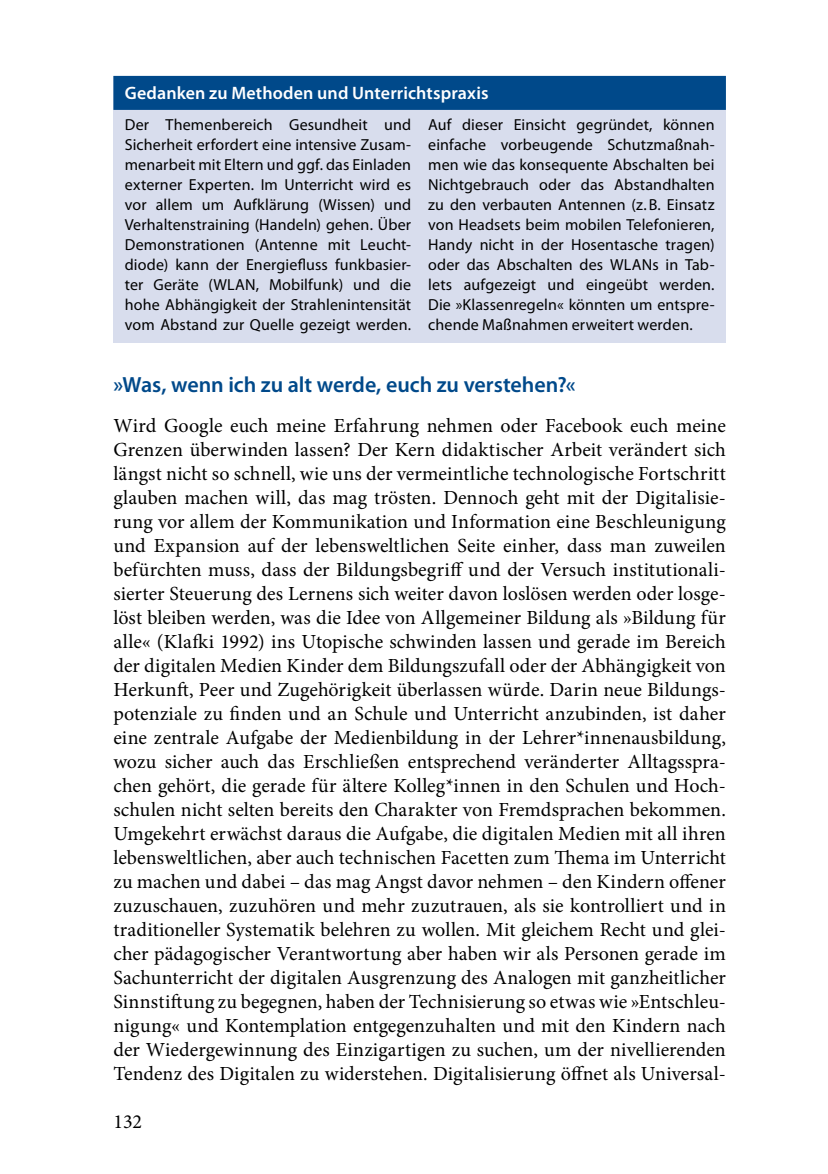
<style>
.page{position:relative;width:828px;height:1174px;background:#fff}
.page>*{position:absolute;margin:0;border:0;box-sizing:border-box;transform-origin:0 0}
.t1{font:600 22px "Myriad Pro";letter-spacing:-.005em;color:#00498a}
.t2{font:20px/24px "Minion Pro";color:#000;text-align:justify}
.t3{font:600 18px "Myriad Pro";letter-spacing:.005em;color:#fff}
.t4{font:16px/20px "Myriad Pro";letter-spacing:.01em;color:#000;text-align:justify}
</style>
<div class="page">
<div style="left:113px;top:77px;width:613px;height:266px;background:#d8dded"></div>
<div style="left:113px;top:76px;width:613px;height:34px;background:#00498a"></div>
<p class="t3" style="left:125px;top:82px;width:365px">Gedanken zu Methoden und Unterrichtspraxis</p>
<p class="t4" style="left:125px;top:114px;width:288px">Der Themenbereich Gesundheit und Sicherheit erfordert eine intensive Zusam&shy;menarbeit mit Eltern und ggf. das Einladen externer Experten. Im Unterricht wird es vor allem um Aufklärung (Wissen) und Verhaltenstraining (Handeln) gehen. Über Demonstrationen (Antenne mit Leucht&shy;diode) kann der Energiefluss funkbasier&shy;ter Geräte (WLAN, Mobilfunk) und die hohe Abhängigkeit der Strahlenintensität vom Abstand zur Quelle gezeigt werden.</p>
<p class="t4" style="left:428px;top:114px;width:288px">Auf dieser Einsicht gegründet, können einfache vorbeugende Schutzmaßnah&shy;men wie das konsequente Abschalten bei Nichtgebrauch oder das Abstandhalten zu den verbauten Antennen (z.B. Einsatz von Headsets beim mobilen Telefonieren, Handy nicht in der Hosentasche tragen) oder das Abschalten des WLANs in Tab&shy;lets aufgezeigt und eingeübt werden.<br>Die »Klassenregeln« könnten um entspre&shy;chende Maßnahmen erweitert werden.</p>
<p class="t1" style="left:113px;top:370px;width:464px">»Was, wenn ich zu alt werde, euch zu verstehen?«</p>
<p class="t2" style="left:113px;top:414px;width:614px">Wird Google euch meine Erfahrung nehmen oder Facebook euch meine Grenzen überwinden lassen? Der Kern didaktischer Arbeit verändert sich längst nicht so schnell, wie uns der vermeintliche technologische Fortschritt glauben machen will, das mag trösten. Dennoch geht mit der Digitalisie&shy;rung vor allem der Kommunikation und Information eine Beschleunigung und Expansion auf der lebensweltlichen Seite einher, dass man zuweilen befürchten muss, dass der Bildungsbegriff und der Versuch institutionali&shy;sierter Steuerung des Lernens sich weiter davon loslösen werden oder losge&shy;löst bleiben werden, was die Idee von Allgemeiner Bildung als »Bildung für alle« (Klafki 1992) ins Utopische schwinden lassen und gerade im Bereich der digitalen Medien Kinder dem Bildungszufall oder der Abhängigkeit von Herkunft, Peer und Zugehörigkeit überlassen würde. Darin neue Bildungs&shy;potenziale zu finden und an Schule und Unterricht anzubinden, ist daher eine zentrale Aufgabe der Medienbildung in der Lehrer*innenausbildung, wozu sicher auch das Erschließen entsprechend veränderter Alltagsspra&shy;chen gehört, die gerade für ältere Kolleg*innen in den Schulen und Hoch&shy;schulen nicht selten bereits den Charakter von Fremdsprachen bekommen.<br>Umgekehrt erwächst daraus die Aufgabe, die digitalen Medien mit all ihren lebensweltlichen, aber auch technischen Facetten zum Thema im Unterricht zu machen und dabei – das mag Angst davor nehmen – den Kindern offener zuzuschauen, zuzuhören und mehr zuzutrauen, als sie kontrolliert und in traditioneller Systematik belehren zu wollen. Mit gleichem Recht und glei&shy;cher pädagogischer Verantwortung aber haben wir als Personen gerade im Sachunterricht der digitalen Ausgrenzung des Analogen mit ganzheitlicher Sinnstiftung zu begegnen, haben der Technisierung so etwas wie »Entschleu&shy;nigung« und Kontemplation entgegenzuhalten und mit den Kindern nach der Wiedergewinnung des Einzigartigen zu suchen, um der nivellierenden Tendenz des Digitalen zu widerstehen. Digitalisierung öffnet als Universal-</p>
<p class="t2" style="left:113px;top:1109px;width:30px">132</p>
</div>
